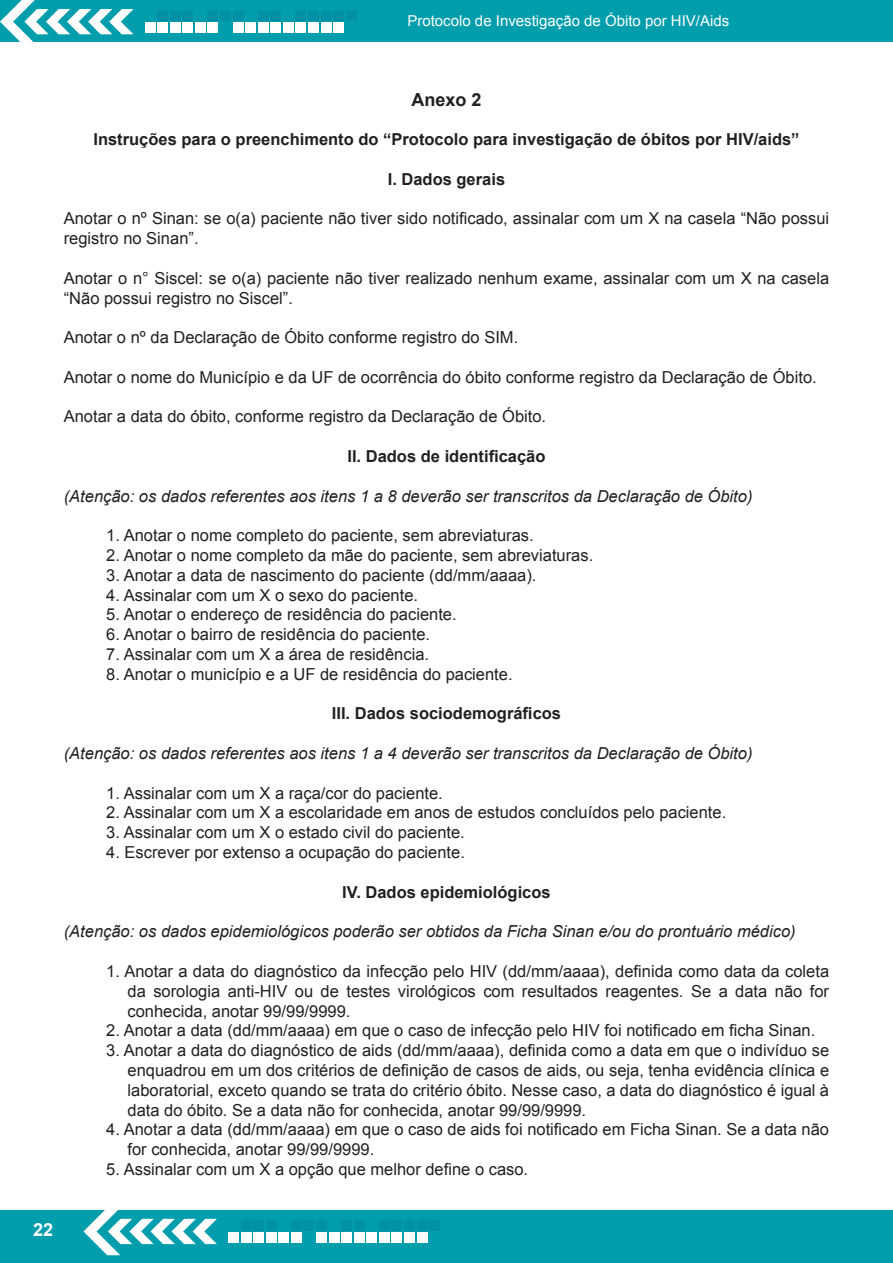
<style>
.page{position:relative;width:893px;height:1263px;background:#fff}
.page>*{position:absolute;margin:0;border:0;box-sizing:border-box;transform-origin:0 0}
.t1{font:700 18px "Arial";color:#231f20}
.t2{font:700 18px "Arial";color:#fff}
.t3{font:16.5px/19.8px "Arial";color:#231f20}
.t4{font:italic 16.5px "Arial";color:#231f20}
.t5{font:700 16.5px "Arial";color:#231f20}
.t6{font:15px "Arial";color:#fff}
</style>
<div class="page">
<div style="left:0;top:1210px;width:893px;height:53px;background:#009dac"></div>
<div style="left:0;top:0;width:893px;height:42px;background:#009dac"></div>
<svg style="left:0;top:0;width:133px;height:42px"></svg>
<div style="left:145px;top:23px;width:10px;height:10px;background:#fff"></div>
<div style="left:157px;top:10px;width:11px;height:11px;background:#0091a7"></div>
<div style="left:157px;top:23px;width:11px;height:10px;background:#fff"></div>
<div style="left:170px;top:10px;width:11px;height:11px;background:#0091a7"></div>
<div style="left:170px;top:23px;width:11px;height:10px;background:#fff"></div>
<div style="left:182px;top:10px;width:11px;height:11px;background:#0091a7"></div>
<div style="left:182px;top:23px;width:11px;height:10px;background:#fff"></div>
<div style="left:195px;top:23px;width:11px;height:10px;background:#fff"></div>
<div style="left:207px;top:10px;width:11px;height:11px;background:#0091a7"></div>
<div style="left:207px;top:23px;width:11px;height:10px;background:#fff"></div>
<div style="left:220px;top:10px;width:11px;height:11px;background:#0091a7"></div>
<div style="left:233px;top:10px;width:10px;height:11px;background:#0091a7"></div>
<div style="left:233px;top:23px;width:10px;height:10px;background:#fff"></div>
<div style="left:245px;top:23px;width:11px;height:10px;background:#fff"></div>
<div style="left:258px;top:10px;width:11px;height:11px;background:#0091a7"></div>
<div style="left:258px;top:23px;width:11px;height:10px;background:#fff"></div>
<div style="left:270px;top:10px;width:11px;height:11px;background:#0091a7"></div>
<div style="left:270px;top:23px;width:11px;height:10px;background:#fff"></div>
<div style="left:283px;top:23px;width:11px;height:10px;background:#fff"></div>
<div style="left:295px;top:10px;width:11px;height:11px;background:#0091a7"></div>
<div style="left:295px;top:23px;width:11px;height:10px;background:#fff"></div>
<div style="left:308px;top:10px;width:11px;height:11px;background:#0091a7"></div>
<div style="left:308px;top:23px;width:11px;height:10px;background:#fff"></div>
<div style="left:321px;top:10px;width:10px;height:11px;background:#0091a7"></div>
<div style="left:321px;top:23px;width:10px;height:10px;background:#fff"></div>
<div style="left:333px;top:10px;width:11px;height:11px;background:#0091a7"></div>
<div style="left:333px;top:23px;width:11px;height:10px;background:#fff"></div>
<div style="left:346px;top:10px;width:11px;height:11px;background:#0091a7"></div>
<svg style="left:83px;top:1210px;width:134px;height:45px"></svg>
<div style="left:228px;top:1232px;width:11px;height:11px;background:#fff"></div>
<div style="left:241px;top:1220px;width:10px;height:10px;background:#0091a7"></div>
<div style="left:241px;top:1232px;width:10px;height:11px;background:#fff"></div>
<div style="left:253px;top:1220px;width:11px;height:10px;background:#0091a7"></div>
<div style="left:253px;top:1232px;width:11px;height:11px;background:#fff"></div>
<div style="left:266px;top:1220px;width:11px;height:10px;background:#0091a7"></div>
<div style="left:266px;top:1232px;width:11px;height:11px;background:#fff"></div>
<div style="left:278px;top:1232px;width:11px;height:11px;background:#fff"></div>
<div style="left:291px;top:1220px;width:11px;height:10px;background:#0091a7"></div>
<div style="left:291px;top:1232px;width:11px;height:11px;background:#fff"></div>
<div style="left:303px;top:1220px;width:11px;height:10px;background:#0091a7"></div>
<div style="left:316px;top:1220px;width:11px;height:10px;background:#0091a7"></div>
<div style="left:316px;top:1232px;width:11px;height:11px;background:#fff"></div>
<div style="left:329px;top:1232px;width:11px;height:11px;background:#fff"></div>
<div style="left:341px;top:1220px;width:11px;height:10px;background:#0091a7"></div>
<div style="left:341px;top:1232px;width:11px;height:11px;background:#fff"></div>
<div style="left:354px;top:1220px;width:11px;height:10px;background:#0091a7"></div>
<div style="left:354px;top:1232px;width:11px;height:11px;background:#fff"></div>
<div style="left:366px;top:1232px;width:11px;height:11px;background:#fff"></div>
<div style="left:379px;top:1220px;width:11px;height:10px;background:#0091a7"></div>
<div style="left:379px;top:1232px;width:11px;height:11px;background:#fff"></div>
<div style="left:391px;top:1220px;width:11px;height:10px;background:#0091a7"></div>
<div style="left:391px;top:1232px;width:11px;height:11px;background:#fff"></div>
<div style="left:404px;top:1220px;width:11px;height:10px;background:#0091a7"></div>
<div style="left:404px;top:1232px;width:11px;height:11px;background:#fff"></div>
<div style="left:417px;top:1220px;width:11px;height:10px;background:#0091a7"></div>
<div style="left:417px;top:1232px;width:11px;height:11px;background:#fff"></div>
<div style="left:429px;top:1220px;width:11px;height:10px;background:#0091a7"></div>
<p class="t6" style="left:407px;top:11px;width:323px">Protocolo de Investigação de Óbito por HIV/Aids</p>
<p class="t1" style="left:411px;top:87px;width:72px">Anexo 2</p>
<p class="t5" style="left:93px;top:128px;width:708px">Instruções para o preenchimento do “Protocolo para investigação de óbitos por HIV/aids”</p>
<p class="t5" style="left:388px;top:168px;width:119px">I. Dados gerais</p>
<p class="t3" style="left:64px;top:209px;width:767px">Anotar o nº Sinan: se o(a) paciente não tiver sido notificado, assinalar com um X na casela “Não possui registro no Sinan”.</p>
<p class="t3" style="left:64px;top:268px;width:767px">Anotar o n° Siscel: se o(a) paciente não tiver realizado nenhum exame, assinalar com um X na casela “Não possui registro no Siscel”.</p>
<p class="t3" style="left:64px;top:328px;width:456px">Anotar o nº da Declaração de Óbito conforme registro do SIM.</p>
<p class="t3" style="left:64px;top:367px;width:754px">Anotar o nome do Município e da UF de ocorrência do óbito conforme registro da Declaração de Óbito.</p>
<p class="t3" style="left:64px;top:407px;width:484px">Anotar a data do óbito, conforme registro da Declaração de Óbito.</p>
<p class="t5" style="left:347px;top:445px;width:200px">II. Dados de identificação</p>
<p class="t4" style="left:64px;top:485px;width:690px">(Atenção: os dados referentes aos itens 1 a 8 deverão ser transcritos da Declaração de Óbito)</p>
<p class="t3" style="left:106px;top:526px;width:429px">1. Anotar o nome completo do paciente, sem abreviaturas.</p>
<p class="t3" style="left:106px;top:545px;width:488px">2. Anotar o nome completo da mãe do paciente, sem abreviaturas.</p>
<p class="t3" style="left:106px;top:565px;width:432px">3. Anotar a data de nascimento do paciente (dd/mm/aaaa).</p>
<p class="t3" style="left:106px;top:585px;width:313px">4. Assinalar com um X o sexo do paciente.</p>
<p class="t3" style="left:106px;top:605px;width:352px">5. Anotar o endereço de residência do paciente.</p>
<p class="t3" style="left:106px;top:625px;width:325px">6. Anotar o bairro de residência do paciente.</p>
<p class="t3" style="left:106px;top:644px;width:324px">7. Assinalar com um X a área de residência.</p>
<p class="t3" style="left:106px;top:664px;width:408px">8. Anotar o município e a UF de residência do paciente.</p>
<p class="t5" style="left:332px;top:703px;width:231px">III. Dados sociodemográficos</p>
<p class="t4" style="left:64px;top:743px;width:690px">(Atenção: os dados referentes aos itens 1 a 4 deverão ser transcritos da Declaração de Óbito)</p>
<p class="t3" style="left:106px;top:783px;width:338px">1. Assinalar com um X a raça/cor do paciente.</p>
<p class="t3" style="left:106px;top:803px;width:621px">2. Assinalar com um X a escolaridade em anos de estudos concluídos pelo paciente.</p>
<p class="t3" style="left:106px;top:823px;width:360px">3. Assinalar com um X o estado civil do paciente.</p>
<p class="t3" style="left:106px;top:842px;width:360px">4. Escrever por extenso a ocupação do paciente.</p>
<p class="t5" style="left:342px;top:881px;width:210px">IV. Dados epidemiológicos</p>
<p class="t4" style="left:64px;top:921px;width:733px">(Atenção: os dados epidemiológicos poderão ser obtidos da Ficha Sinan e/ou do prontuário médico)</p>
<p class="t3" style="left:128px;top:961px;width:703px;text-align:justify;text-indent:-21px">1. Anotar a data do diagnóstico da infecção pelo HIV (dd/mm/aaaa), definida como data da coleta da sorologia anti-HIV ou de testes virológicos com resultados reagentes. Se a data não for conhecida, anotar 99/99/9999.</p>
<p class="t3" style="left:106px;top:1021px;width:710px">2. Anotar a data (dd/mm/aaaa) em que o caso de infecção pelo HIV foi notificado em ficha Sinan.</p>
<p class="t3" style="left:128px;top:1040px;width:703px;text-align:justify;text-indent:-21px">3. Anotar a data do diagnóstico de aids (dd/mm/aaaa), definida como a data em que o indivíduo se enquadrou em um dos critérios de definição de casos de aids, ou seja, tenha evidência clínica e laboratorial, exceto quando se trata do critério óbito. Nesse caso, a data do diagnóstico é igual à data do óbito. Se a data não for conhecida, anotar 99/99/9999.</p>
<p class="t3" style="left:128px;top:1120px;width:703px;text-indent:-21px">4. Anotar a data (dd/mm/aaaa) em que o caso de aids foi notificado em Ficha Sinan. Se a data não for conhecida, anotar 99/99/9999.</p>
<p class="t3" style="left:106px;top:1159px;width:423px">5. Assinalar com um X a opção que melhor define o caso.</p>
<p class="t2" style="left:33px;top:1218px;width:22px">22</p>
</div>
